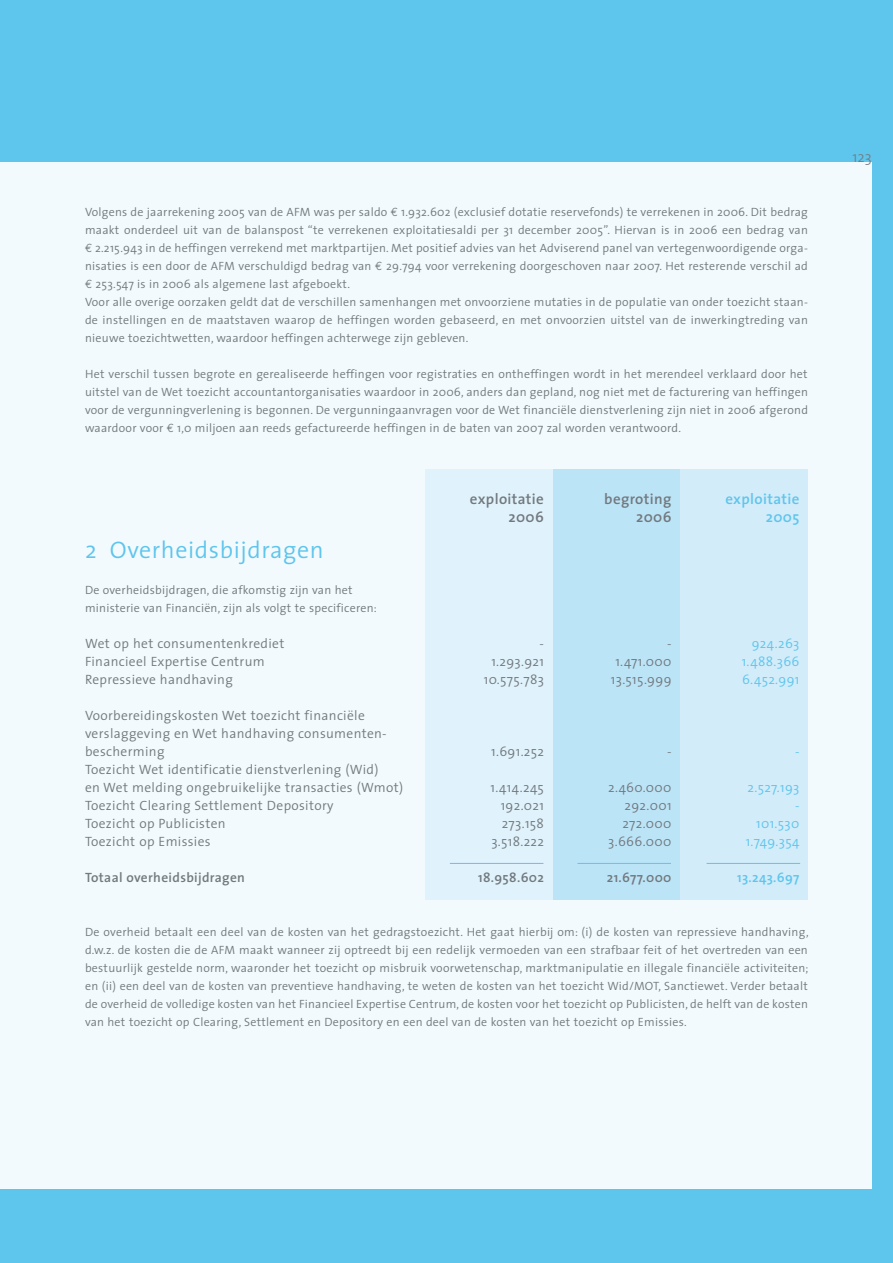
<style>
.page{position:relative;width:893px;height:1263px;background:#5ec5ed}
.page>*{position:absolute;margin:0;border:0;box-sizing:border-box;transform-origin:0 0}
.t1{font:300 24px "The Sans";letter-spacing:.025em;color:#5ec5ed}
.t2{font:600 15px "The Sans";letter-spacing:.025em;color:#72797e}
.t3{font:600 15px "The Sans";letter-spacing:.025em;color:#5ec5ed}
.t4{font:300 15px "The Sans";color:#72797e}
.t5{font:300 13.5px/18px "The Sans";letter-spacing:.025em;color:#72797e}
.t6{font:300 13.5px "The Sans";letter-spacing:.025em;color:#5ec5ed}
.t7{font:600 13.5px "The Sans";letter-spacing:.025em;color:#72797e}
.t8{font:600 13.5px "The Sans";letter-spacing:.025em;color:#5ec5ed}
.t9{font:300 12px/18px "The Sans";letter-spacing:.02em;color:#72797e}
.s1{font-family:"Euro Mono";font-weight:400}
</style>
<div class="page">
<div style="left:0;top:162px;width:872px;height:1026px;background:#f3fafd"></div>
<div style="left:553px;top:162px;width:127px;height:1026px;background:#bce4f7"></div>
<div style="left:425px;top:162px;width:128px;height:1026px;background:#e0f2fb"></div>
<div style="left:680px;top:162px;width:128px;height:1026px;background:#d2ecf9"></div>
<div style="left:64px;top:162px;width:808px;height:306px;background:#f3fafd"></div>
<div style="left:64px;top:900px;width:808px;height:288px;background:#f3fafd"></div>
<hr style="left:450px;top:863px;width:93px;height:1px;background:#5ec5ed">
<hr style="left:577px;top:863px;width:94px;height:1px;background:#5ec5ed">
<hr style="left:707px;top:863px;width:93px;height:1px;background:#5ec5ed">
<p class="t9" style="left:85px;top:203px;width:724px">Volgens de jaarrekening 2005 van de AFM was per saldo <span class="s1">€</span> 1.932.602 (exclusief dotatie reservefonds) te verrekenen in 2006. Dit bedrag maakt onderdeel uit van de balanspost “te verrekenen exploitatiesaldi per 31 december 2005”. Hiervan is in 2006 een bedrag van <span class="s1">€</span> 2.215.943 in de heffingen verrekend met marktpartijen. Met positief advies van het Adviserend panel van vertegenwoordigende orga&shy;nisaties is een door de AFM verschuldigd bedrag van <span class="s1">€</span> 29.794 voor verrekening doorgeschoven naar 2007. Het resterende verschil ad <span class="s1">€</span> 253.547 is in 2006 als algemene last afgeboekt.<br>Voor alle overige oorzaken geldt dat de verschillen samenhangen met onvoorziene mutaties in de populatie van onder toezicht staan&shy;de instellingen en de maatstaven waarop de heffingen worden gebaseerd, en met onvoorzien uitstel van de inwerkingtreding van nieuwe toezichtwetten, waardoor heffingen achterwege zijn gebleven.</p>
<p class="t9" style="left:85px;top:365px;width:724px;text-align:justify">Het verschil tussen begrote en gerealiseerde heffingen voor registraties en ontheffingen wordt in het merendeel verklaard door het uitstel van de Wet toezicht accountantorganisaties waardoor in 2006, anders dan gepland, nog niet met de facturering van heffingen voor de vergunningverlening is begonnen. De vergunningaanvragen voor de Wet financiële dienstverlening zijn niet in 2006 afgerond waardoor voor <span class="s1">€</span> 1,0 miljoen aan reeds gefactureerde heffingen in de baten van 2007 zal worden verantwoord.</p>
<p class="t2" style="left:470px;top:486px;width:76px">exploitatie</p>
<p class="t2" style="left:604px;top:486px;width:69px">begroting</p>
<p class="t3" style="left:725px;top:486px;width:76px">exploitatie</p>
<p class="t2" style="left:508px;top:504px;width:37px">2006</p>
<p class="t2" style="left:636px;top:504px;width:37px">2006</p>
<p class="t3" style="left:766px;top:504px;width:35px">2005</p>
<h1 class="t1" style="left:85px;top:530px;width:240px">2 Overheidsbijdragen</h1>
<p class="t9" style="left:85px;top:581px;width:293px">De overheidsbijdragen, die afkomstig zijn van het ministerie van Financiën, zijn als volgt te specificeren:</p>
<p class="t5" style="left:85px;top:634px;width:201px">Wet op het consumentenkrediet</p>
<p class="t5" style="left:539px;top:634px;width:6px">-</p>
<p class="t5" style="left:667px;top:634px;width:6px">-</p>
<p class="t6" style="left:752px;top:632px;width:49px">924.263</p>
<p class="t5" style="left:85px;top:652px;width:181px">Financieel Expertise Centrum</p>
<p class="t5" style="left:491px;top:652px;width:54px">1.293.921</p>
<p class="t5" style="left:615px;top:652px;width:58px">1.471.000</p>
<p class="t6" style="left:742px;top:650px;width:59px">1.488.366</p>
<p class="t5" style="left:85px;top:670px;width:149px">Repressieve handhaving</p>
<p class="t5" style="left:484px;top:670px;width:62px">10.575.783</p>
<p class="t5" style="left:611px;top:670px;width:62px">13.515.999</p>
<p class="t6" style="left:742px;top:668px;width:59px">6.452.991</p>
<p class="t5" style="left:85px;top:706px;width:303px">Voorbereidingskosten Wet toezicht financiële verslaggeving en Wet handhaving consumenten&shy;bescherming</p>
<p class="t5" style="left:491px;top:742px;width:54px">1.691.252</p>
<p class="t5" style="left:667px;top:742px;width:6px">-</p>
<p class="t6" style="left:795px;top:740px;width:6px">-</p>
<p class="t5" style="left:85px;top:760px;width:320px">Toezicht Wet identificatie dienstverlening (Wid)<br>en Wet melding ongebruikelijke transacties (Wmot)</p>
<p class="t5" style="left:491px;top:778px;width:55px">1.414.245</p>
<p class="t5" style="left:608px;top:778px;width:65px">2.460.000</p>
<p class="t6" style="left:748px;top:776px;width:53px">2.527.193</p>
<p class="t5" style="left:85px;top:796px;width:250px">Toezicht Clearing Settlement Depository</p>
<p class="t5" style="left:501px;top:796px;width:45px">192.021</p>
<p class="t5" style="left:625px;top:796px;width:48px">292.001</p>
<p class="t6" style="left:795px;top:794px;width:6px">-</p>
<p class="t5" style="left:85px;top:814px;width:142px">Toezicht op Publicisten</p>
<p class="t5" style="left:502px;top:814px;width:44px">273.158</p>
<p class="t5" style="left:622px;top:814px;width:51px">272.000</p>
<p class="t6" style="left:756px;top:812px;width:45px">101.530</p>
<p class="t5" style="left:85px;top:832px;width:127px">Toezicht op Emissies</p>
<p class="t5" style="left:491px;top:832px;width:54px">3.518.222</p>
<p class="t5" style="left:608px;top:832px;width:65px">3.666.000</p>
<p class="t6" style="left:746px;top:830px;width:55px">1.749.354</p>
<p class="t7" style="left:85px;top:866px;width:161px">Totaal overheidsbijdragen</p>
<p class="t7" style="left:478px;top:866px;width:67px">18.958.602</p>
<p class="t7" style="left:607px;top:866px;width:66px">21.677.000</p>
<p class="t8" style="left:737px;top:866px;width:64px">13.243.697</p>
<p class="t9" style="left:85px;top:923px;width:725px;text-align:justify">De overheid betaalt een deel van de kosten van het gedragstoezicht. Het gaat hierbij om: (i) de kosten van repressieve handhaving, d.w.z. de kosten die de AFM maakt wanneer zij optreedt bij een redelijk vermoeden van een strafbaar feit of het overtreden van een bestuurlijk gestelde norm, waaronder het toezicht op misbruik voorwetenschap, marktmanipulatie en illegale financiële activiteiten; en (ii) een deel van de kosten van preventieve handhaving, te weten de kosten van het toezicht Wid/MOT, Sanctiewet. Verder betaalt de overheid de volledige kosten van het Financieel Expertise Centrum, de kosten voor het toezicht op Publicisten, de helft van de kosten van het toezicht op Clearing, Settlement en Depository en een deel van de kosten van het toezicht op Emissies.</p>
<p class="t4" style="left:852px;top:145px;width:21px">123</p>
</div>
